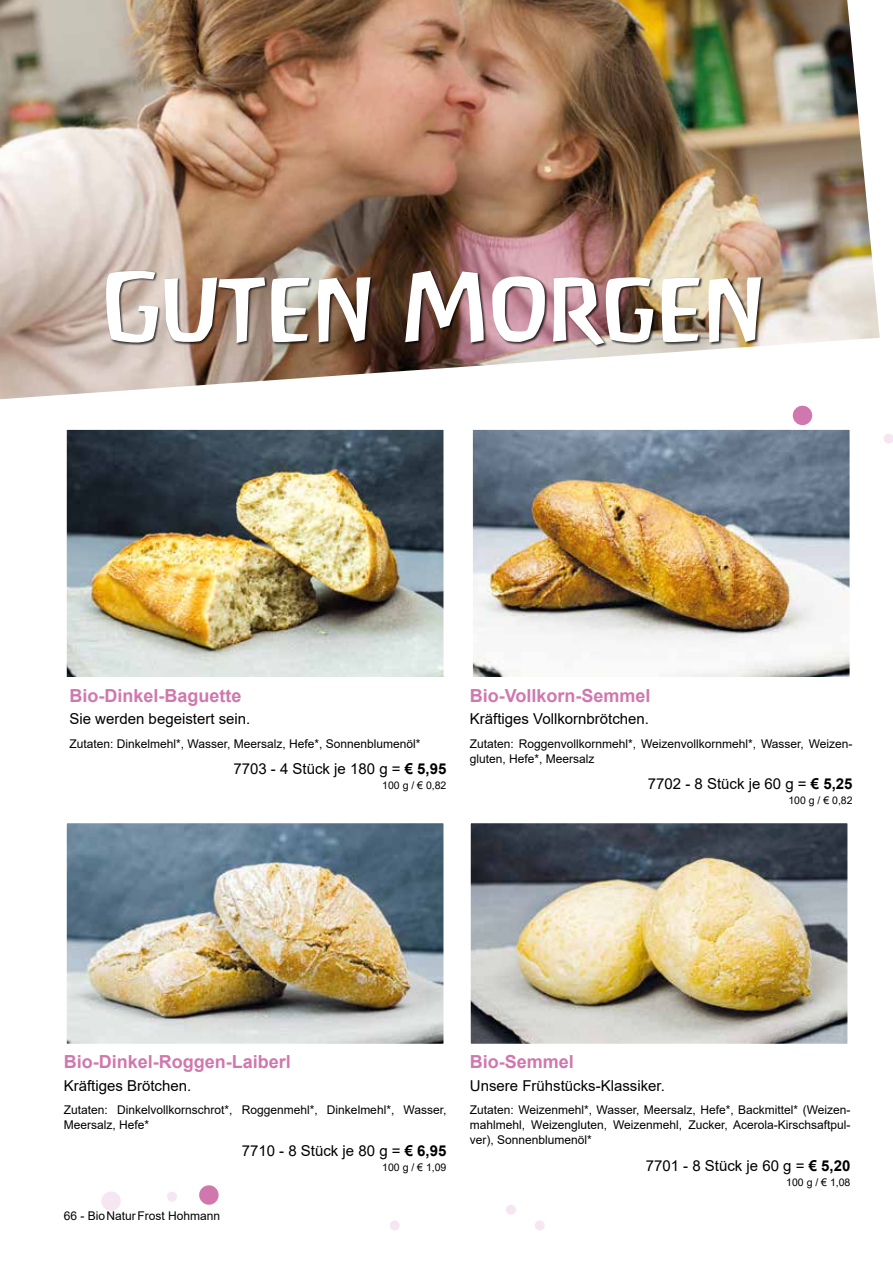
<style>
.page{position:relative;width:893px;height:1263px;background:#fff}
.page>*{position:absolute;margin:0;border:0;box-sizing:border-box;transform-origin:0 0}
.t1{font:700 18px "Arial";color:#d078ad}
.t2{font:15px "Arial";color:#000}
.t3{font:12px/15px "Arial";color:#000}
.t4{font:10.5px "Arial";color:#000}
.s1{font-weight:700}
</style>
<div class="page">
<img style="left:0;top:0;width:880px;height:400px">
<div style="left:106px;top:270px;width:658px;height:78px;background:#000;opacity:.75"></div>
<img style="left:106px;top:271px;width:655px;height:74px">
<img style="left:68px;top:431px;width:374px;height:245px">
<div style="left:64px;top:427px;width:382px;height:253px;border:3px solid #fff"></div>
<img style="left:474px;top:431px;width:375px;height:245px">
<div style="left:470px;top:427px;width:383px;height:253px;border:3px solid #fff"></div>
<img style="left:68px;top:824px;width:374px;height:219px">
<div style="left:64px;top:820px;width:382px;height:227px;border:3px solid #fff"></div>
<img style="left:472px;top:824px;width:374px;height:219px">
<div style="left:468px;top:820px;width:382px;height:227px;border:3px solid #fff"></div>
<div style="left:199px;top:1185px;width:20px;height:20px;background:#d078ad;border-radius:50%"></div>
<div style="left:101px;top:1191px;width:20px;height:20px;background:#f5e6f2;border-radius:50%"></div>
<div style="left:167px;top:1191px;width:10px;height:11px;background:#f5e6f2;border-radius:50%"></div>
<div style="left:390px;top:1220px;width:10px;height:10px;background:#f5e6f2;border-radius:50%"></div>
<div style="left:535px;top:1220px;width:10px;height:10px;background:#f5e6f2;border-radius:50%"></div>
<div style="left:506px;top:1204px;width:10px;height:11px;background:#f5e6f2;border-radius:50%"></div>
<div style="left:793px;top:405px;width:19px;height:20px;background:#d078ad;border-radius:50%"></div>
<div style="left:883px;top:433px;width:10px;height:11px;background:#f5e6f2;border-radius:50%"></div>
<h1 class="t1" style="left:69px;top:683px;width:174px">Bio-Dinkel-Baguette</h1>
<p class="t2" style="left:69px;top:708px;width:182px">Sie werden begeistert sein.</p>
<p class="t3" style="left:69px;top:736px;width:353px">Zutaten: Dinkelmehl*, Wasser, Meersalz, Hefe*, Sonnenblumenöl*</p>
<p class="t2" style="left:233px;top:758px;width:215px">7703 - 4 Stück je 180 g = <span class="s1">€ 5,95</span></p>
<p class="t4" style="left:382px;top:778px;width:66px">100 g / € 0,82</p>
<h1 class="t1" style="left:470px;top:683px;width:182px">Bio-Vollkorn-Semmel</h1>
<p class="t2" style="left:470px;top:708px;width:181px">Kräftiges Vollkornbrötchen.</p>
<p class="t3" style="left:470px;top:736px;width:384px">Zutaten: Roggenvollkornmehl*, Weizenvollkornmehl*, Wasser, Weizen&shy;gluten, Hefe*, Meersalz</p>
<p class="t2" style="left:648px;top:773px;width:206px">7702 - 8 Stück je 60 g = <span class="s1">€ 5,25</span></p>
<p class="t4" style="left:788px;top:793px;width:66px">100 g / € 0,82</p>
<h1 class="t1" style="left:64px;top:1049px;width:229px">Bio-Dinkel-Roggen-Laiberl</h1>
<p class="t2" style="left:64px;top:1075px;width:129px">Kräftiges Brötchen.</p>
<p class="t3" style="left:64px;top:1102px;width:384px">Zutaten: Dinkelvollkornschrot*, Roggenmehl*, Dinkelmehl*, Wasser,<br>Meersalz, Hefe*</p>
<p class="t2" style="left:242px;top:1140px;width:206px">7710 - 8 Stück je 80 g = <span class="s1">€ 6,95</span></p>
<p class="t4" style="left:382px;top:1160px;width:66px">100 g / € 1,09</p>
<p class="t3" style="left:64px;top:1209px;width:158px">66 - BioNaturFrost Hohmann</p>
<h1 class="t1" style="left:470px;top:1049px;width:106px">Bio-Semmel</h1>
<p class="t2" style="left:470px;top:1075px;width:197px">Unsere Frühstücks-Klassiker.</p>
<p class="t3" style="left:470px;top:1102px;width:382px;text-align:justify">Zutaten: Weizenmehl*, Wasser, Meersalz, Hefe*, Backmittel* (Weizen&shy;mahlmehl, Weizengluten, Weizenmehl, Zucker, Acerola-Kirschsaftpul&shy;ver), Sonnenblumenöl*</p>
<p class="t2" style="left:646px;top:1155px;width:206px">7701 - 8 Stück je 60 g = <span class="s1">€ 5,20</span></p>
<p class="t4" style="left:786px;top:1175px;width:66px">100 g / € 1,08</p>
</div>
